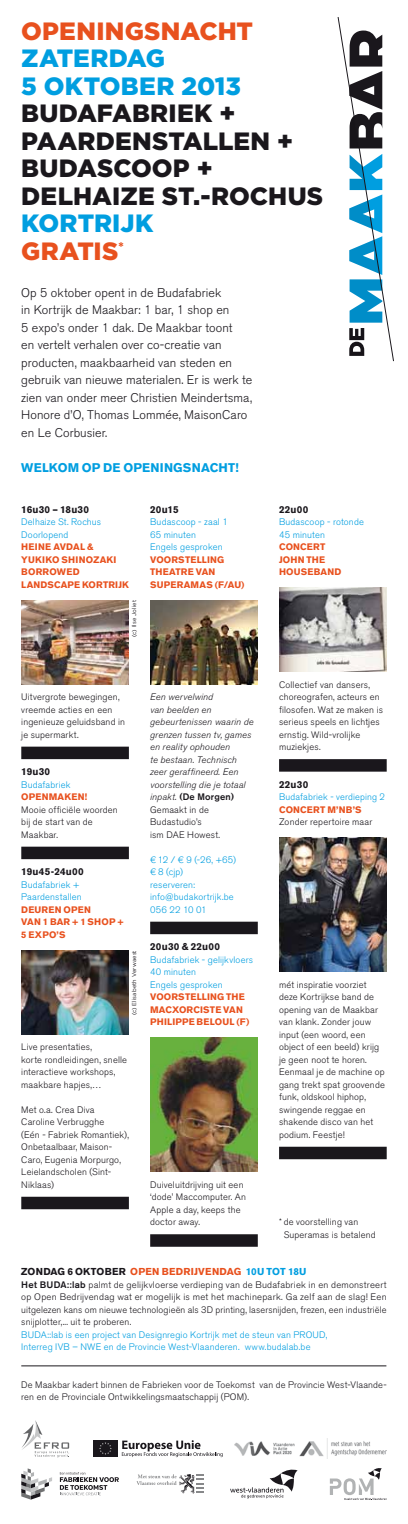
<style>
.page{position:relative;width:408px;height:1524px;background:#fff}
.page>*{position:absolute;margin:0;border:0;box-sizing:border-box;transform-origin:0 0}
.t1{font:900 25px/27.5px "Gotham";letter-spacing:.005em;color:#1a171c}
.t2{font:900 25px/27.5px "Gotham";letter-spacing:.005em;color:#009ee0}
.t3{font:900 25px "Gotham";letter-spacing:.005em;color:#e8511e}
.t4{font:300 12.5px/17.5px "Standard Grot SL";letter-spacing:.005em;color:#1a171c}
.t5{font:700 12.5px "Standard Grot SL";color:#009ee0}
.t6{font:700 10px "Standard Grot SL";letter-spacing:.02em;color:#1a171c}
.t7{font:700 10px "Standard Grot SL";letter-spacing:.025em;color:#e8511e}
.t8{font:700 10px "Standard Grot SL";color:#009ee0}
.t9{font:300 9.38px/12.5px "Standard Grot SL";letter-spacing:.015em;color:#1a171c}
.t10{font:300 9.38px/12.5px "Standard Grot SL";letter-spacing:.015em;color:#009ee0}
.t11{font:700 9.38px/12.5px "Standard Grot SL";letter-spacing:.015em;color:#e8511e}
.t12{font:italic 300 9.38px/12.5px "Standard Grot SL";letter-spacing:.02em;color:#1a171c}
.t13{font:5.62px "Gotham";letter-spacing:.025em;color:#1a171c}
.s1{color:#e8511e}
.s2{font-weight:500;font-style:normal}
.s3{font-style:normal}
.s4{color:#1a171c}
.s5{color:#009ee0}
.s6{font-weight:500}
</style>
<div class="page">
<div style="left:21px;top:746px;width:108px;height:13px;background:#1a171c"></div>
<div style="left:21px;top:846px;width:108px;height:13px;background:#1a171c"></div>
<div style="left:21px;top:1196px;width:108px;height:13px;background:#1a171c"></div>
<div style="left:150px;top:921px;width:107px;height:13px;background:#1a171c"></div>
<div style="left:150px;top:1234px;width:107px;height:12px;background:#1a171c"></div>
<div style="left:279px;top:759px;width:107px;height:12px;background:#1a171c"></div>
<div style="left:279px;top:1146px;width:107px;height:13px;background:#1a171c"></div>
<img style="left:21px;top:600px;width:108px;height:84px">
<img style="left:150px;top:600px;width:107px;height:84px">
<img style="left:279px;top:588px;width:107px;height:83px">
<img style="left:150px;top:1038px;width:107px;height:133px">
<img style="left:279px;top:838px;width:107px;height:133px">
<img style="left:21px;top:950px;width:108px;height:84px">
<svg style="left:337px;top:17px;width:57px;height:345px"></svg>
<svg style="left:136px;top:1474px;width:68px;height:20px"></svg>
<div style="left:93px;top:1440px;width:25px;height:16px;background:#1a171c"></div>
<svg style="left:99px;top:1442px;width:13px;height:12px"></svg>
<svg style="left:122px;top:1440px;width:100px;height:17px"></svg>
<svg style="left:22px;top:1420px;width:48px;height:37px"></svg>
<img style="left:234px;top:1438px;width:152px;height:20px">
<svg style="left:329px;top:1468px;width:57px;height:32px"></svg>
<svg style="left:230px;top:1469px;width:67px;height:29px"></svg>
<svg style="left:60px;top:1472px;width:59px;height:23px"></svg>
<svg style="left:21px;top:1468px;width:31px;height:31px"></svg>
<hr style="left:21px;top:1365px;width:365px;height:1px;background:#1a171c">
<h1 class="t3" style="left:21px;top:13px;width:233px">OPENINGSNACHT</h1>
<h1 class="t2" style="left:21px;top:44px;width:221px">ZATERDAG<br>5 OKTOBER 2013</h1>
<h1 class="t1" style="left:21px;top:99px;width:303px">BUDAFABRIEK +<br>PAARDENSTALLEN +<br>BUDASCOOP +<br>DELHAIZE ST.-ROCHUS</h1>
<h1 class="t2" style="left:21px;top:209px;width:133px">KORTRIJK<br><span class="s1">GRATIS</span><sup>*</sup></h1>
<p class="t4" style="left:21px;top:284px;width:232px">Op 5 oktober opent in de Budafabriek<br>in Kortrijk de Maakbar: 1 bar, 1 shop en<br>5 expo’s onder 1 dak. De Maakbar toont<br>en vertelt verhalen over co-creatie van producten, maakbaarheid van steden en gebruik van nieuwe materialen. Er is werk te zien van onder meer Christien Meindertsma, Honore d’O, Thomas Lommée, MaisonCaro en Le Corbusier.</p>
<h2 class="t5" style="left:21px;top:460px;width:22px">WELKOMOPDEOPENINGSNACHT</h2>
<h2 class="t5" style="left:235px;top:460px;width:5px">!</h2>
<p class="t6" style="left:21px;top:503px;width:69px">16U30 – 18U30</p>
<p class="t10" style="left:21px;top:516px;width:81px">Delhaize St. Rochus<br>Doorlopend</p>
<p class="t11" style="left:21px;top:541px;width:13px">HEINE</p>
<p class="t11" style="left:53px;top:541px;width:13px">AVDAL</p>
<p class="t11" style="left:87px;top:541px;width:8px">&amp;</p>
<p class="t11" style="left:21px;top:553px;width:14px">YUKIKO</p>
<p class="t11" style="left:62px;top:553px;width:14px">SHINOZAKI</p>
<p class="t11" style="left:21px;top:566px;width:16px">BORROWED<br>LANDSCAPE</p>
<p class="t11" style="left:82px;top:578px;width:14px">KORTRIJK</p>
<p class="t13" style="left:130px;top:637px;width:38px;rotate:-90deg">(c) Ilse Joliet</p>
<p class="t6" style="left:150px;top:503px;width:30px">20U15</p>
<p class="t10" style="left:150px;top:516px;width:79px">Budascoop - zaal 1<br>65 minuten<br>Engels gesproken</p>
<p class="t11" style="left:150px;top:553px;width:14px">VOORSTELLING<br>THEATREVAN<br>SUPERAMAS</p>
<p class="t11" style="left:214px;top:578px;width:31px">(F/AU)</p>
<p class="t9" style="left:21px;top:691px;width:105px">Uitvergrote bewegingen, vreemde acties en een ingenieuze geluidsband in je supermarkt.</p>
<p class="t6" style="left:21px;top:766px;width:30px">19U30</p>
<p class="t10" style="left:21px;top:778px;width:51px">Budafabriek</p>
<p class="t11" style="left:21px;top:791px;width:16px">OPENMAKEN</p>
<p class="t11" style="left:85px;top:791px;width:4px">!</p>
<p class="t9" style="left:21px;top:803px;width:98px">Mooie officiële woorden bij de start van de<br>Maakbar.</p>
<p class="t6" style="left:21px;top:866px;width:64px">19U45-24U00</p>
<p class="t10" style="left:21px;top:878px;width:62px">Budafabriek +<br>Paardenstallen</p>
<p class="t11" style="left:21px;top:903px;width:14px">DEURENOPEN<br>VAN</p>
<p class="t11" style="left:43px;top:916px;width:11px">1 BAR</p>
<p class="t11" style="left:72px;top:916px;width:20px">+1 SHOP</p>
<p class="t11" style="left:117px;top:916px;width:8px">+</p>
<p class="t11" style="left:21px;top:928px;width:45px">5 EXPO’S</p>
<p class="t13" style="left:130px;top:1015px;width:66px;rotate:-90deg">(c) Elisabeth Verwaest</p>
<p class="t9" style="left:21px;top:1041px;width:107px">Live presentaties,<br>korte rondleidingen, snelle interactieve workshops, maakbare hapjes,…</p>
<p class="t9" style="left:21px;top:1103px;width:109px">Met o.a. Crea Diva<br>Caroline Verbrugghe<br>(Eén - Fabriek Romantiek),<br>Onbetaalbaar, Maison-<br>Caro, Eugenia Morpurgo,<br>Leielandscholen (Sint-<br>Niklaas)</p>
<p class="t12" style="left:150px;top:691px;width:105px">Een wervelwind<br>van beelden en gebeurtenissen waarin de grenzen tussen tv, games en reality ophouden<br>te bestaan. Technisch zeer geraffineerd. Een voorstelling die je totaal inpakt. <span class="s2">(De Morgen)<br></span><span class="s3">Gemaakt in de<br>Budastudio’s<br>ism DAE Howest.</span></p>
<p class="t10" style="left:150px;top:853px;width:87px">€ 12 / € 9 (-26, +65) € 8 (cjp)<br>reserveren: info@budakortrijk.be<br>056 22 10 01</p>
<p class="t6" style="left:150px;top:941px;width:71px">20U30 &amp; 22U00</p>
<p class="t10" style="left:150px;top:953px;width:104px">Budafabriek - gelijkvloers<br>40 minuten<br>Engels gesproken</p>
<p class="t11" style="left:150px;top:991px;width:13px">VOORSTELLING</p>
<p class="t11" style="left:226px;top:991px;width:11px">THE</p>
<p class="t11" style="left:150px;top:1003px;width:36px">MACXORCISTEVAN<br>PHILIPPE</p>
<p class="t11" style="left:196px;top:1016px;width:13px">BELOUL</p>
<p class="t11" style="left:236px;top:1016px;width:14px">(F)</p>
<p class="t9" style="left:150px;top:1178px;width:97px">Duiveluitdrijving uit een ‘dode’ Maccomputer. An<br>Apple a day, keeps the doctor away.</p>
<p class="t6" style="left:279px;top:503px;width:31px">22U00</p>
<p class="t10" style="left:279px;top:516px;width:86px">Budascoop - rotonde<br>45 minuten</p>
<p class="t11" style="left:279px;top:541px;width:15px">CONCERT<br>JOHNTHE<br>HOUSEBAND</p>
<p class="t9" style="left:279px;top:678px;width:105px">Collectief van dansers, choreografen, acteurs en filosofen. Wat ze maken is serieus speels en lichtjes ernstig. Wild-vrolijke muziekjes.</p>
<p class="t6" style="left:279px;top:778px;width:31px">22U30</p>
<p class="t10" style="left:279px;top:791px;width:107px">Budafabriek - verdieping 2</p>
<p class="t11" style="left:279px;top:803px;width:14px">CONCERT</p>
<p class="t11" style="left:327px;top:803px;width:35px">M’NB’S</p>
<p class="t9" style="left:279px;top:816px;width:95px">Zonder repertoire maar</p>
<p class="t9" style="left:279px;top:978px;width:107px">mét inspiratie voorziet deze Kortrijkse band de opening van de Maakbar van klank. Zonder jouw input (een woord, een object of een beeld) krijg je geen noot te horen.<br>Eenmaal je de machine op gang trekt spat groovende funk, oldskool hiphop, swingende reggae en shakende disco van het podium. Feestje!</p>
<p class="t9" style="left:283px;top:1216px;width:93px;text-indent:-5px">* de voorstelling van<br>Superamas is betalend</p>
<p class="t7" style="left:21px;top:1266px;width:242px"><span class="s4">ZONDAG 6 OKTOBER</span> OPEN BEDRIJVENDAG <span class="s5">10UTOT</span></p>
<p class="t8" style="left:288px;top:1266px;width:19px">18U</p>
<p class="t9" style="left:21px;top:1278px;width:366px;text-align:justify"><span class="s6">Het BUDA::lab</span> palmt de gelijkvloerse verdieping van de Budafabriek in en demonstreert op Open Bedrijvendag wat er mogelijk is met het machinepark. Ga zelf aan de slag! Een uitgelezen kans om nieuwe technologieën als 3D printing, lasersnijden, frezen, een industriële snijplotter,... uit te proberen.</p>
<p class="t10" style="left:21px;top:1328px;width:307px">BUDA::lab is een project van Designregio Kortrijk met de steun van PROUD,<br>Interreg IVB – NWE en de Provincie West-Vlaanderen. www.budalab.be</p>
<p class="t9" style="left:21px;top:1378px;width:366px">De Maakbar kadert binnen de Fabrieken voor de Toekomst van de Provincie West-Vlaande&shy;ren en de Provinciale Ontwikkelingsmaatschappij (POM).</p>
</div>
